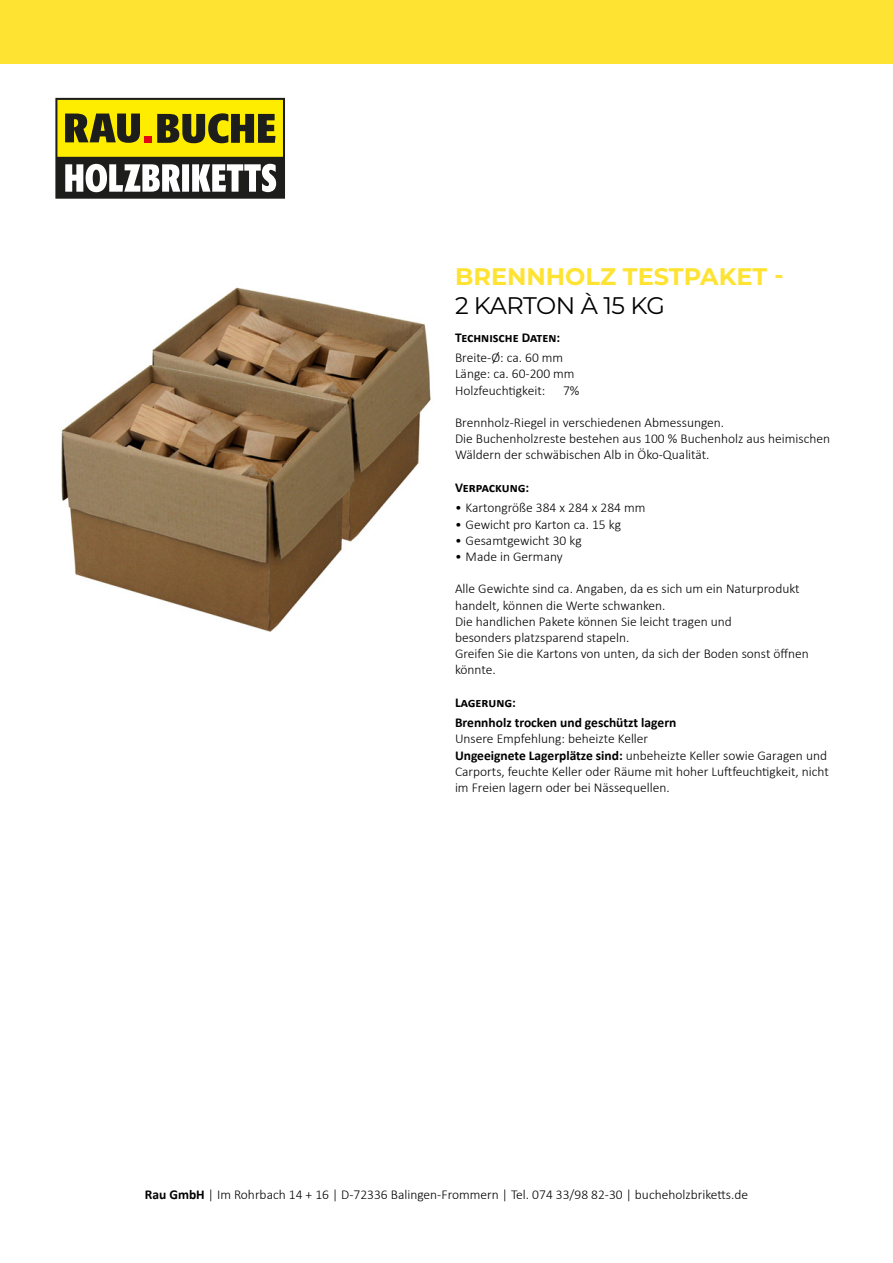
<style>
.page{position:relative;width:893px;height:1263px;background:#fff}
.page>*{position:absolute;margin:0;border:0;box-sizing:border-box;transform-origin:0 0}
.t1{font:700 24px "Montserrat";color:#fee332}
.t2{font:24px "Montserrat";letter-spacing:-.03em;color:#000}
.t3{font:300 13.5px/16.2px "Calibri";color:#000}
.t4{font:700 13.5px/20.4px "Calibri";color:#000}
.s1{font-weight:700}
</style>
<div class="page">
<div style="left:0;top:0;width:893px;height:64px;background:#fee332"></div>
<svg style="left:55px;top:98px;width:230px;height:101px;background:#9a9337"></svg>
<img style="left:61px;top:287px;width:370px;height:345px">
<h1 class="t1" style="left:455px;top:259px;width:330px">BRENNHOLZ TESTPAKET -</h1>
<h1 class="t2" style="left:455px;top:289px;width:211px">2 KARTON À 15 KG</h1>
<p class="t4" style="left:455px;top:327px;width:107px">Technische Daten:</p>
<p class="t3" style="left:455px;top:350px;width:121px">Breite-Ø: ca. 60 mm<br>Länge: ca. 60-200 mm<br>Holzfeuchtigkeit:</p>
<p class="t3" style="left:563px;top:382px;width:18px">7%</p>
<p class="t3" style="left:455px;top:414px;width:377px">Brennholz-Riegel in verschiedenen Abmessungen.<br>Die Buchenholzreste bestehen aus 100 % Buchenholz aus heimischen<br>Wäldern der schwäbischen Alb in Öko-Qualität.</p>
<p class="t4" style="left:455px;top:477px;width:76px">Verpackung:</p>
<p class="t3" style="left:455px;top:500px;width:192px">• Kartongröße 384 x 284 x 284 mm</p>
<p class="t3" style="left:455px;top:516px;width:168px">• Gewicht pro Karton ca. 15 kg</p>
<p class="t3" style="left:455px;top:532px;width:128px">• Gesamtgewicht 30 kg</p>
<p class="t3" style="left:455px;top:548px;width:109px">• Made in Germany</p>
<p class="t3" style="left:455px;top:581px;width:355px">Alle Gewichte sind ca. Angaben, da es sich um ein Naturprodukt handelt, können die Werte schwanken.<br>Die handlichen Pakete können Sie leicht tragen und<br>besonders platzsparend stapeln.<br>Greifen Sie die Kartons von unten, da sich der Boden sonst öffnen könnte.</p>
<p class="t4" style="left:455px;top:692px;width:223px">Lagerung:<br>Brennholz trocken und geschützt lagern</p>
<p class="t3" style="left:455px;top:731px;width:375px">Unsere Empfehlung: beheizte Keller<br><span class="s1">Ungeeignete Lagerplätze sind:</span> unbeheizte Keller sowie Garagen und Carports, feuchte Keller oder Räume mit hoher Luftfeuchtigkeit, nicht im Freien lagern oder bei Nässequellen.</p>
<p class="t3" style="left:145px;top:1186px;width:605px"><span class="s1">Rau GmbH</span> | Im Rohrbach 14 + 16 | D-72336 Balingen-Frommern | Tel. 074 33/98 82-30 | bucheholzbriketts.de</p>
</div>
